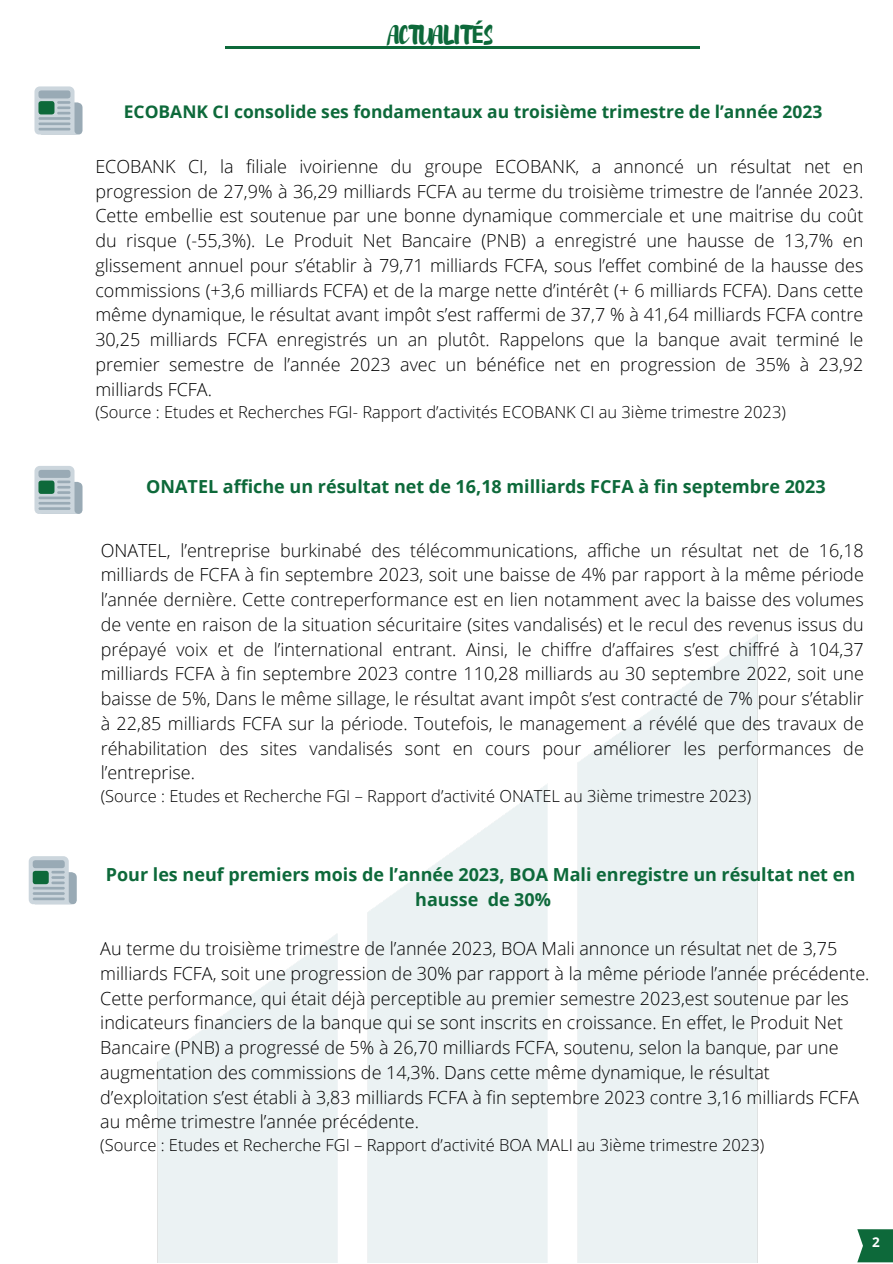
<style>
.page{position:relative;width:893px;height:1264px;background:#fff}
.page>*{position:absolute;margin:0;border:0;box-sizing:border-box;transform-origin:0 0}
.t1{font:24px "Brusher";letter-spacing:-.01em;color:#0d693a}
.t2{font:300 18px/24.8px "Open Sans";color:#000;text-align:justify}
.t3{font:700 18px/24.8px "Open Sans";color:#0d693a;text-align:center}
.t4{font:700 17.4px "Open Sans";color:#0d693a}
.t5{font:300 16.5px "Open Sans";color:#000}
.t6{font:700 13.5px "Open Sans";color:#fff}
.s1{font-family:"Noto Sans";font-weight:700}
</style>
<div class="page">
<hr style="left:225px;top:47px;width:474px;height:1px;background:#0d693a">
<svg style="left:857px;top:1229px;width:35px;height:33px"></svg>
<svg style="left:34px;top:86px;width:48px;height:48px;background:#bbc7cf"></svg>
<div style="left:38px;top:101px;width:16px;height:13px;background:#0d693a;border-radius:3px"></div>
<svg style="left:34px;top:466px;width:48px;height:48px;background:#bac7cf"></svg>
<div style="left:38px;top:480px;width:16px;height:14px;background:#0d693a;border-radius:3px"></div>
<svg style="left:29px;top:856px;width:48px;height:48px;background:#bac7ce"></svg>
<div style="left:33px;top:870px;width:16px;height:14px;background:#0d693a;border-radius:3px"></div>
<p class="t1" style="left:389px;top:19px;width:106px">ACTUALIT<span class="s1">É</span>S</p>
<p class="t4" style="left:124px;top:99px;width:700px">ECOBANK CI consolide ses fondamentaux au troisième trimestre de l’année 2023</p>
<p class="t2" style="left:95px;top:154px;width:769px">ECOBANK CI, la filiale ivoirienne du groupe ECOBANK, a annoncé un résultat net en progression de 27,9% à 36,29 milliards FCFA au terme du troisième trimestre de l’année 2023.<br>Cette embellie est soutenue par une bonne dynamique commerciale et une maitrise du coût du risque (-55,3%). Le Produit Net Bancaire (PNB) a enregistré une hausse de 13,7% en glissement annuel pour s’établir à 79,71 milliards FCFA, sous l’effet combiné de la hausse des commissions (+3,6 milliards FCFA) et de la marge nette d’intérêt (+ 6 milliards FCFA). Dans cette même dynamique, le résultat avant impôt s’est raffermi de 37,7 % à 41,64 milliards FCFA contre 30,25 milliards FCFA enregistrés un an plutôt. Rappelons que la banque avait terminé le premier semestre de l’année 2023 avec un bénéfice net en progression de 35% à 23,92 milliards FCFA.</p>
<p class="t5" style="left:95px;top:400px;width:692px">(Source : Etudes et Recherches FGI- Rapport d’activités ECOBANK CI au 3ième trimestre 2023)</p>
<p class="t3" style="left:146px;top:474px;width:681px">ONATEL affiche un résultat net de 16,18 milliards FCFA à fin septembre 2023</p>
<p class="t2" style="left:101px;top:537px;width:764px">ONATEL, l’entreprise burkinabé des télécommunications, affiche un résultat net de 16,18 milliards de FCFA à fin septembre 2023, soit une baisse de 4% par rapport à la même période l’année dernière. Cette contreperformance est en lien notamment avec la baisse des volumes de vente en raison de la situation sécuritaire (sites vandalisés) et le recul des revenus issus du prépayé voix et de l’international entrant. Ainsi, le chiffre d’affaires s’est chiffré à 104,37 milliards FCFA à fin septembre 2023 contre 110,28 milliards au 30 septembre 2022, soit une baisse de 5%, Dans le même sillage, le résultat avant impôt s’est contracté de 7% pour s’établir à 22,85 milliards FCFA sur la période. Toutefois, le management a révélé que des travaux de réhabilitation des sites vandalisés sont en cours pour améliorer les performances de l’entreprise.</p>
<p class="t5" style="left:101px;top:784px;width:652px">(Source : Etudes et Recherche FGI – Rapport d’activité ONATEL au 3ième trimestre 2023)</p>
<p class="t3" style="left:106px;top:861px;width:750px">Pour les neuf premiers mois de l’année 2023, BOA Mali enregistre un résultat net en hausse de 30%</p>
<p class="t2" style="left:100px;top:935px;width:770px;text-align:left">Au terme du troisième trimestre de l’année 2023, BOA Mali annonce un résultat net de 3,75 milliards FCFA, soit une progression de 30% par rapport à la même période l’année précédente.<br>Cette performance, qui était déjà perceptible au premier semestre 2023,est soutenue par les indicateurs financiers de la banque qui se sont inscrits en croissance. En effet, le Produit Net Bancaire (PNB) a progressé de 5% à 26,70 milliards FCFA, soutenu, selon la banque, par une augmentation des commissions de 14,3%. Dans cette même dynamique, le résultat d’exploitation s’est établi à 3,83 milliards FCFA à fin septembre 2023 contre 3,16 milliards FCFA au mê me trimestre l’année précédente.</p>
<p class="t5" style="left:100px;top:1133px;width:665px">(Source : Etudes et Recherche FGI – Rapport d’activité BOA MALI au 3ième trimestre 2023)</p>
<p class="t6" style="left:872px;top:1232px;width:9px">2</p>
</div>
